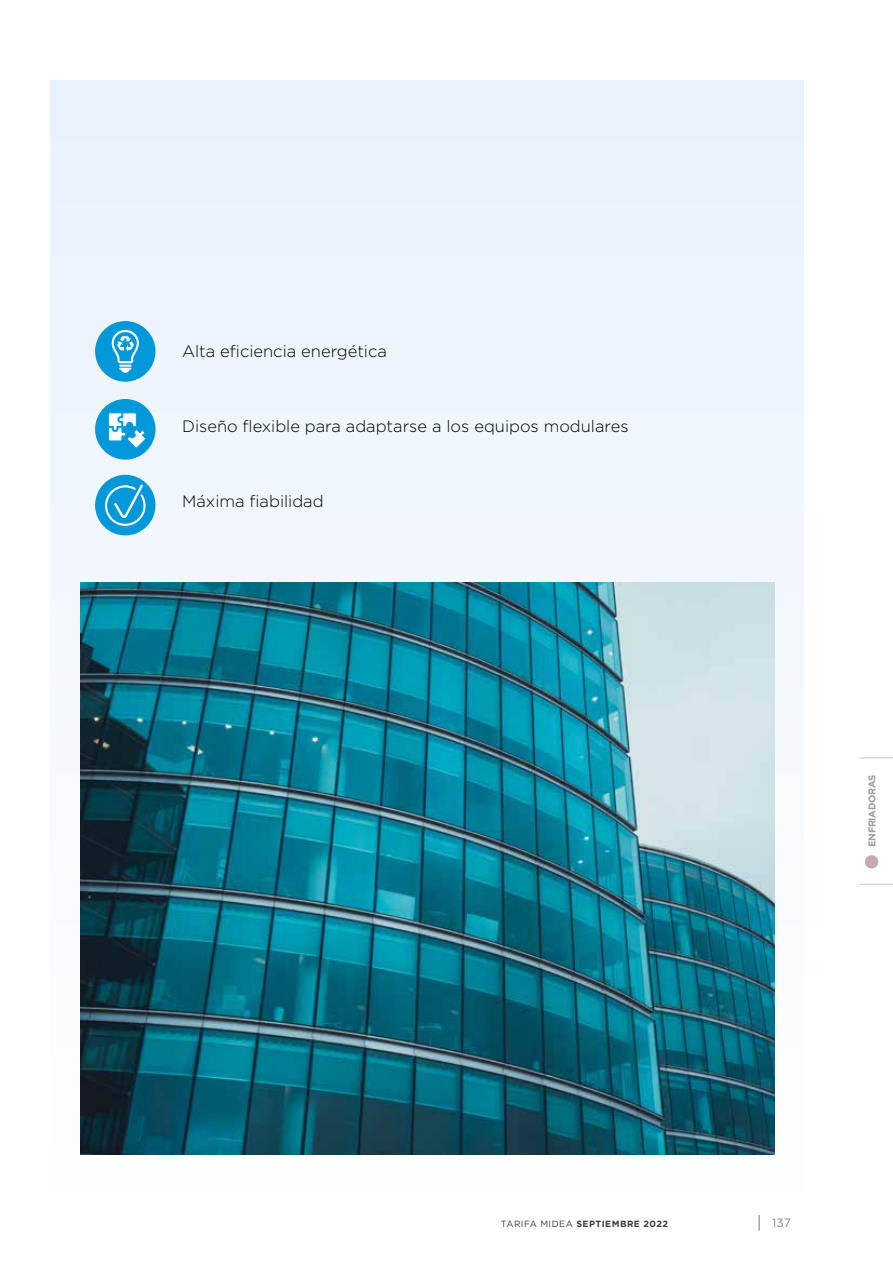
<style>
.page{position:relative;width:893px;height:1263px;background:#fff}
.page>*{position:absolute;margin:0;border:0;box-sizing:border-box;transform-origin:0 0}
.t1{font:300 16.5px "Gotham";color:#000}
.t2{font:12px "Gotham";color:#878787}
.t3{font:700 9.75px "Gotham";letter-spacing:-.03em;color:#9d9d9c}
.t4{font:700 9px "Gotham";letter-spacing:.05em;color:#3c3c3b}
.s1{font-weight:400}
</style>
<div class="page">
<div style="left:50px;top:81px;width:753px;height:1111px;background:#e8f2fc"></div>
<img style="left:80px;top:582px;width:694px;height:573px">
<div style="left:95px;top:475px;width:61px;height:60px;background:#0098d8;border-radius:50%"></div>
<svg style="left:104px;top:483px;width:43px;height:44px"></svg>
<div style="left:95px;top:399px;width:61px;height:61px;background:#0098d8;border-radius:50%"></div>
<svg style="left:108px;top:412px;width:38px;height:36px"></svg>
<div style="left:95px;top:321px;width:61px;height:61px;background:#0098d8;border-radius:50%"></div>
<svg style="left:111px;top:329px;width:29px;height:74px"></svg>
<svg style="left:759px;top:1215px;width:1px;height:16px"></svg>
<hr style="left:860px;top:758px;width:33px;height:1px;background:#c6c6c6">
<hr style="left:860px;top:884px;width:33px;height:1px;background:#c6c6c6">
<div style="left:865px;top:855px;width:13px;height:13px;background:#c7a8ae;border-radius:50%"></div>
<p class="t1" style="left:182px;top:341px;width:206px">Alta eficiencia energética</p>
<p class="t1" style="left:182px;top:416px;width:448px">Diseño flexible para adaptarse a los equipos modulares</p>
<p class="t1" style="left:182px;top:491px;width:143px">Máxima fiabilidad</p>
<p class="t3" style="left:865px;top:847px;width:74px;rotate:-90deg">ENFRIADORAS</p>
<p class="t4" style="left:501px;top:1218px;width:169px"><span class="s1">TARIFA MIDEA</span> SEPTIEMBRE 2022</p>
<p class="t2" style="left:772px;top:1215px;width:20px">137</p>
</div>
